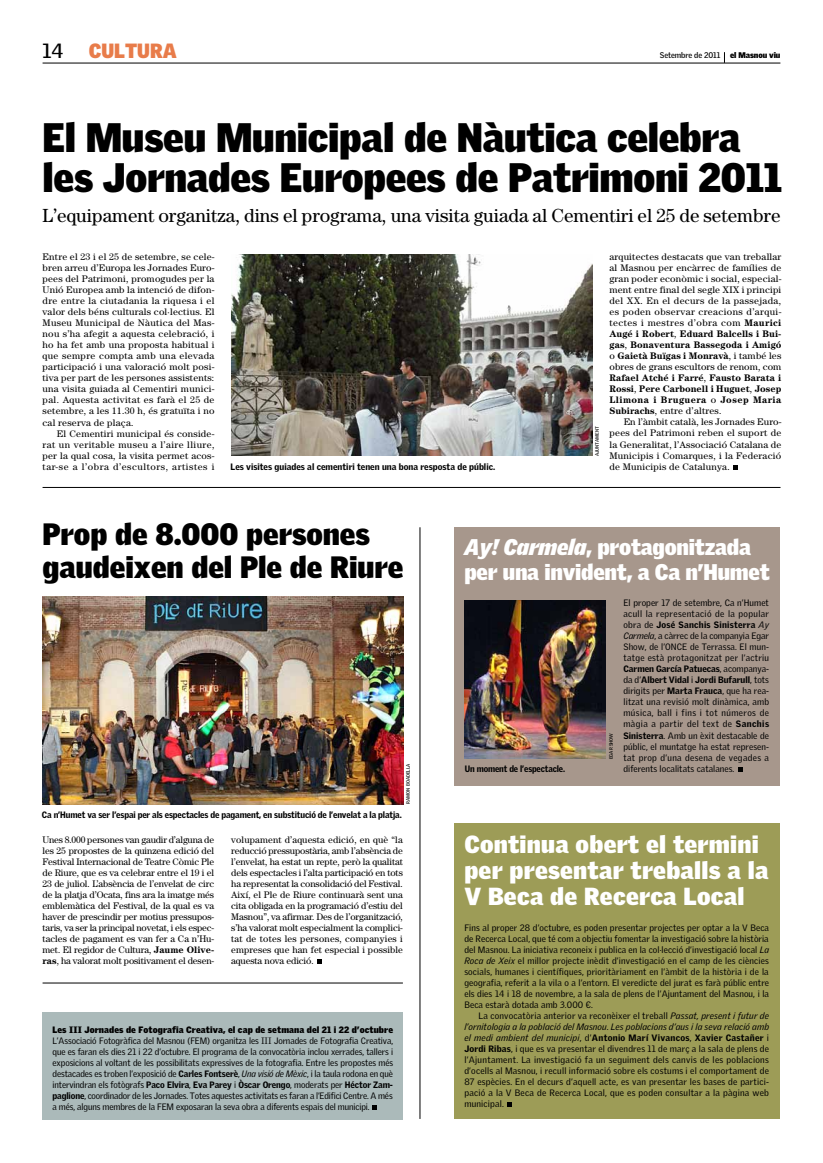
<style>
.page{position:relative;width:823px;height:1163px;background:#fff}
.page>*{position:absolute;margin:0;border:0;box-sizing:border-box;transform-origin:0 0}
.t1{font:900 40px/40px "Griffith Gothic";letter-spacing:-.01em;color:#000}
.t2{font:900 30px/33px "Griffith Gothic";color:#000}
.t3{font:900 24px/26px "Griffith Gothic";letter-spacing:.01em;color:#fff}
.t4{font:900 22px/25px "Griffith Gothic";letter-spacing:-.01em;color:#fff}
.t5{font:900 20px "Griffith Gothic";color:#e87c4a}
.t6{font:700 20px "Griffith Gothic";color:#000}
.t7{font:19px "Century";color:#000}
.t8{font:9.5px/11px "Century";letter-spacing:.02em;color:#000;text-align:justify}
.t9{font:9px/11px "Griffith Gothic";letter-spacing:.01em;color:#000;text-align:justify}
.t10{font:900 9px "Griffith Gothic";letter-spacing:-.015em;color:#000}
.t11{font:900 9px "Griffith Gothic";letter-spacing:.01em;color:#000}
.t12{font:900 9px "Griffith Gothic";letter-spacing:-.015em;color:#000;scale:.95 1}
.t13{font:700 8px "Griffith Gothic";letter-spacing:-.01em;color:#000}
.t14{font:700 4.8px "Griffith Gothic";color:#000}
.s1{font-weight:900}
.s2{font-weight:700}
.s3{font-style:italic}
</style>
<div class="page">
<svg style="left:733px;top:465px;width:4px;height:4px"></svg>
<hr style="left:43px;top:63px;width:737px;height:1px;background:#000">
<hr style="left:43px;top:487px;width:737px;height:1px;background:#000">
<hr style="left:43px;top:982px;width:359px;height:1px;background:#000">
<div style="left:454px;top:527px;width:325px;height:258px;background:#a7978c"></div>
<div style="left:454px;top:823px;width:325px;height:295px;background:#9d9c57"></div>
<div style="left:43px;top:1012px;width:359px;height:108px;background:#abbaba"></div>
<img style="left:231px;top:255px;width:360px;height:201px">
<img style="left:43px;top:596px;width:360px;height:208px">
<img style="left:464px;top:600px;width:141px;height:158px">
<svg style="left:738px;top:767px;width:3px;height:4px"></svg>
<svg style="left:507px;top:1102px;width:5px;height:4px"></svg>
<svg style="left:372px;top:1105px;width:5px;height:4px"></svg>
<svg style="left:317px;top:959px;width:4px;height:5px"></svg>
<hr style="left:419px;top:527px;width:1px;height:591px;background:#000">
<h3 class="t6" style="left:43px;top:39px;width:22px">14</h3>
<h3 class="t5" style="left:89px;top:38px;width:89px">CULTURA</h3>
<p class="t13" style="left:659px;top:51px;width:122px">Setembre de 2011 <span class="s1">el Masnou viu</span></p>
<h1 class="t1" style="left:43px;top:117px;width:740px">El Museu Municipal de Nàutica celebra les Jornades Europees de Patrimoni 2011</h1>
<h3 class="t7" style="left:43px;top:204px;width:739px">L’equipament organitza, dins el programa, una visita guiada al Cementiri el 25 de setembre</h3>
<p class="t8" style="left:43px;top:251px;width:173px">Entre el 23 i el 25 de setembre, se cele&shy;bren arreu d’Europa les Jornades Euro&shy;pees del Patrimoni, promogudes per la Unió Europea amb la intenció de difon&shy;dre entre la ciutadania la riquesa i el valor dels béns culturals col·lectius. El Museu Municipal de Nàutica del Mas&shy;nou s’ha afegit a aquesta celebració, i ho ha fet amb una proposta habitual i que sempre compta amb una elevada participació i una valoració molt posi&shy;tiva per part de les persones assistents: una visita guiada al Cementiri munici&shy;pal. Aquesta activitat es farà el 25 de setembre, a les 11.30 h, és gratuïta i no cal reserva de plaça.</p>
<p class="t8" style="left:43px;top:427px;width:173px;text-indent:14px">El Cementiri municipal és conside&shy;rat un veritable museu a l’aire lliure, per la qual cosa, la visita permet acos&shy;tar-se a l’obra d’escultors, artistes i</p>
<p class="t10" style="left:230px;top:461px;width:266px">Les visites guiades al cementiri tenen una bona resposta de públic.</p>
<p class="t14" style="left:593px;top:456px;width:32px;rotate:-90deg">AJUNTAMENT</p>
<p class="t8" style="left:609px;top:251px;width:173px">arquitectes destacats que van treballar al Masnou per encàrrec de famílies de gran poder econòmic i social, especial&shy;ment entre final del segle XIX i principi del XX. En el decurs de la passejada, es poden observar creacions d’arqui&shy;tectes i mestres d’obra com <span class="s2">Maurici Augé i Robert</span>, <span class="s2">Eduard Balcells i Bui&shy;gas</span>, <span class="s2">Bonaventura Bassegoda i Amigó </span>o <span class="s2">Gaietà Buïgas i Monravà</span>, i també les obres de grans escultors de renom, com <span class="s2">Rafael Atché i Farré</span>, <span class="s2">Fausto Barata i Rossi</span>, <span class="s2">Pere Carbonell i Huguet</span>, <span class="s2">Josep Llimona i Bruguera</span> o <span class="s2">Josep Maria Subirachs</span>, entre d’altres.</p>
<p class="t8" style="left:609px;top:416px;width:173px;text-indent:14px">En l’àmbit català, les Jornades Euro&shy;pees del Patrimoni reben el suport de la Generalitat, l’Associació Catalana de Municipis i Comarques, i la Federació de Municipis de Catalunya.</p>
<h2 class="t2" style="left:43px;top:516px;width:362px">Prop de 8.000 persones gaudeixen del Ple de Riure</h2>
<p class="t14" style="left:405px;top:803px;width:42px;rotate:-90deg">RAMON BOADELLA</p>
<p class="t10" style="left:42px;top:809px;width:361px">Ca n’Humet va ser l’espai per als espectacles de pagament, en substitució de l’envelat a la platja.</p>
<p class="t8" style="left:42px;top:834px;width:173px">Unes 8.000 persones van gaudir d’alguna de les 25 propostes de la quinzena edició del Festival Internacional de Teatre Còmic Ple de Riure, que es va celebrar entre el 19 i el 23 de juliol. L’absència de l’envelat de circ de la platja d’Ocata, fins ara la imatge més emblemàtica del Festival, de la qual es va haver de prescindir per motius pressupos&shy;taris, va ser la principal novetat, i els espec&shy;tacles de pagament es van fer a Ca n’Hu&shy;met. El regidor de Cultura, <span class="s2">Jaume Olive&shy;ras</span>, ha valorat molt positivament el desen-</p>
<p class="t8" style="left:231px;top:834px;width:173px">volupament d’aquesta edició, en què “la reducció pressupostària, amb l’absència de l’envelat, ha estat un repte, però la qualitat dels espectacles i l’alta participació en tots ha representat la consolidació del Festival.<br>Així, el Ple de Riure continuarà sent una cita obligada en la programació d’estiu del Masnou”, va afirmar. Des de l’organització, s’ha valorat molt especialment la complici&shy;tat de totes les persones, companyies i empreses que han fet especial i possible aquesta nova edició.</p>
<p class="t11" style="left:52px;top:1023px;width:342px">Les III Jornades de Fotografia Creativa, el cap de setmana del 21 i 22 d’octubre</p>
<p class="t9" style="left:52px;top:1034px;width:342px">L’Associació Fotogràfica del Masnou (FEM) organitza les III Jornades de Fotografia Creativa, que es faran els dies 21 i 22 d’octubre. El programa de la convocatòria inclou xerrades, tallers i exposicions al voltant de les possibilitats expressives de la fotografia. Entre les propostes més destacades es troben l’exposició de <span class="s1">Carles Fontserè</span>, <span class="s3">Una visió de Mèxic</span>, i la taula rodona en què intervindran els fotògrafs <span class="s1">Paco Elvira</span>, <span class="s1">Eva Parey</span> i <span class="s1">Òscar Orengo</span>, moderats per <span class="s1">Héctor Zam&shy;paglione</span>, coordinador de les Jornades. Totes aquestes activitats es faran a l’Edifici Centre. A més a més, alguns membres de la FEM exposaran la seva obra a diferents espais del municipi.</p>
<h3 class="t4" style="left:464px;top:534px;width:306px"><span class="s3">Ay! Carmela</span>, protagonitzada per una invident, a Ca n’Humet</h3>
<p class="t12" style="left:464px;top:763px;width:107px">Un moment de l’espectacle.</p>
<p class="t14" style="left:608px;top:759px;width:28px;rotate:-90deg">EGAR SHOW</p>
<p class="t9" style="left:623px;top:597px;width:147px">El proper 17 de setembre, Ca n’Humet acull la representació de la popular obra de <span class="s1">José Sanchis Sinisterra</span> <span class="s3">Ay Carmela</span>, a càrrec de la companyia Egar Show, de l’ONCE de Terrassa. El mun&shy;tatge està protagonitzat per l’actriu <span class="s1">Carmen García Patuecas</span>, acompanya&shy;da d’<span class="s1">Albert Vidal</span> i <span class="s1">Jordi Bufarull</span>, tots dirigits per <span class="s1">Marta Frauca</span>, que ha rea&shy;litzat una revisió molt dinàmica, amb música, ball i fins i tot números de màgia a partir del text de <span class="s1">Sanchis Sinisterra</span>. Amb un èxit destacable de públic, el muntatge ha estat represen&shy;tat prop d’una desena de vegades a diferents localitats catalanes.</p>
<h3 class="t3" style="left:464px;top:830px;width:305px">Continua obert el termini per presentar treballs a la<br>V Beca de Recerca Local</h3>
<p class="t9" style="left:464px;top:921px;width:306px">Fins al proper 28 d’octubre, es poden presentar projectes per optar a la V Beca de Recerca Local, que té com a objectiu fomentar la investigació sobre la història del Masnou. La iniciativa reconeix i publica en la col·lecció d’investigació local <span class="s3">La Roca de Xeix</span> el millor projecte inèdit d’investigació en el camp de les ciències socials, humanes i científiques, prioritàriament en l’àmbit de la història i de la geografia, referit a la vila o a l’entorn. El veredicte del jurat es farà públic entre els dies 14 i 18 de novembre, a la sala de plens de l’Ajuntament del Masnou, i la Beca estarà dotada amb 3.000 €.</p>
<p class="t9" style="left:464px;top:1009px;width:306px;text-indent:14px">La convocatòria anterior va reconèixer el treball <span class="s3">Passat, present i futur de l’ornitologia a la població del Masnou</span>. <span class="s3">Les poblacions d’aus i la seva relació amb el medi ambient del municipi</span>, d’<span class="s1">Antonio Marí Vivancos</span>, <span class="s1">Xavier Castañer</span> i <span class="s1">Jordi Ribas</span>, i que es va presentar el divendres 11 de març a la sala de plens de l’Ajuntament. La investigació fa un seguiment dels canvis de les poblacions d’ocells al Masnou, i recull informació sobre els costums i el comportament de 87 espècies. En el decurs d’aquell acte, es van presentar les bases de partici&shy;pació a la V Beca de Recerca Local, que es poden consultar a la pàgina web municipal.</p>
</div>
